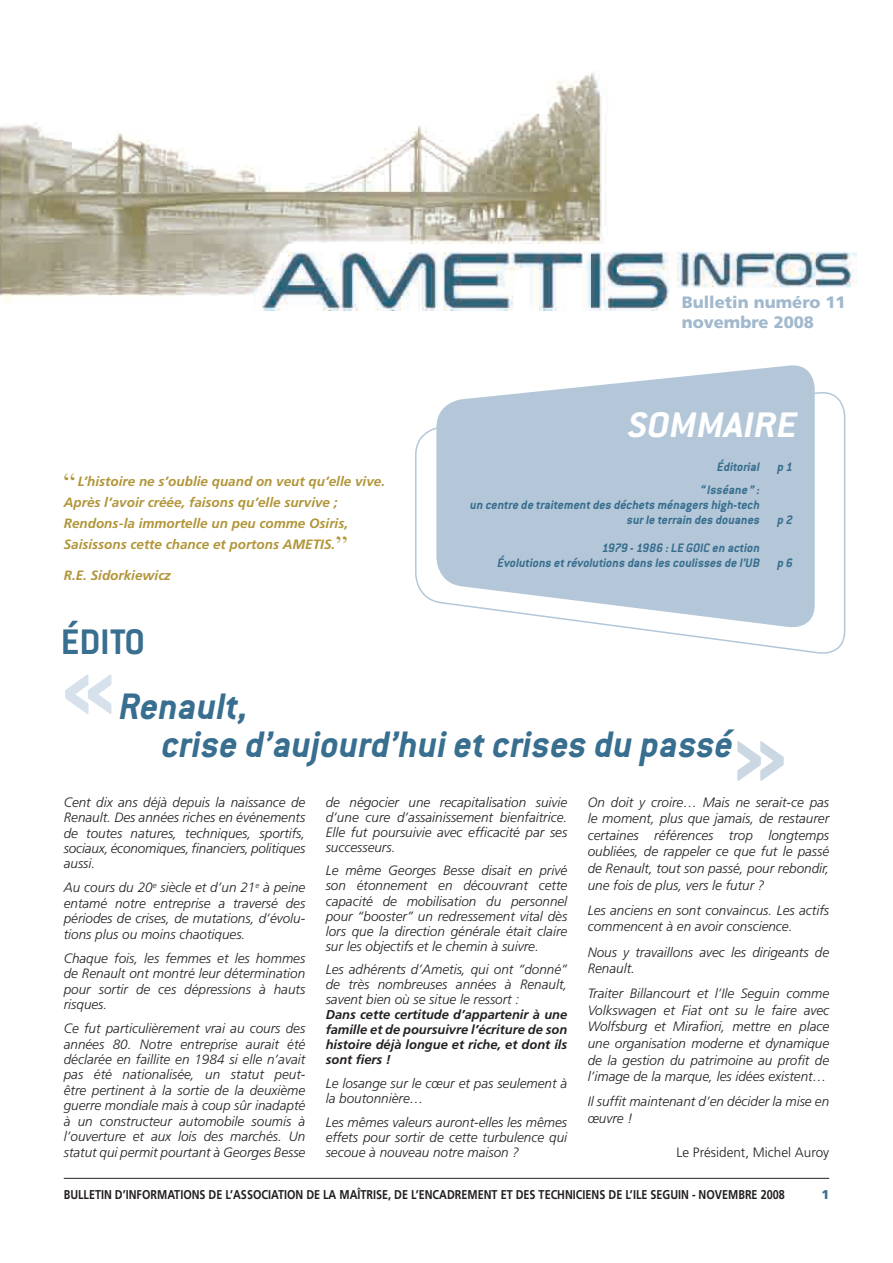
<style>
.page{position:relative;width:893px;height:1263px;background:#fff}
.page>*{position:absolute;margin:0;border:0;box-sizing:border-box;transform-origin:0 0}
.t1{font:700 99.3px "Conduit ITC";color:#d6e1eb}
.t2{font:700 99.3px "Conduit ITC";color:#cbd8e4}
.t3{font:italic 700 40.5px/37.5px "Conduit ITC";color:#386e8f}
.t4{font:italic 700 39px "Conduit ITC";color:#fff;scale:1.1 1}
.t5{font:700 39px "Conduit ITC";letter-spacing:-.005em;color:#386e8f}
.t6{font:900 16.5px/19.8px "Frutiger";color:#a1b8cd}
.t7{font:italic 300 13.5px/15.5px "Frutiger";color:#231f20;text-align:justify}
.t8{font:italic 700 13.5px/21px "Frutiger";color:#b19539}
.t9{font:italic 700 13.5px/15px "Conduit ITC";color:#386e8f}
.t10{font:300 13.5px "Frutiger";color:#231f20}
.t11{font:italic 700 12.9px/15px "Frutiger";color:#231f20;text-align:justify}
.t12{font:700 12.75px "Frutiger";color:#231f20;scale:.85 1}
.t13{font:900 12.75px "Frutiger";color:#386e8f}
.s1{font-family:"Times";font-weight:400;font-style:normal;font-size:27px}
</style>
<div class="page">
<hr style="left:64px;top:1178px;width:765px;height:1px;background:#231f20">
<img style="left:0;top:73px;width:857px;height:237px">
<svg style="left:415px;top:392px;width:431px;height:262px"></svg>
<svg style="left:436px;top:365px;width:379px;height:265px;fill:#b4c7d8"></svg>
<p class="t8" style="left:64px;top:471px;width:323px"><span class="s1">“</span> L’histoire ne s’oublie quand on veut qu’elle vive.<br>Après l’avoir créée, faisons qu’elle survive ; Rendons-la immortelle un peu comme Osiris, Saisissons cette chance et portons AMETIS.<span class="s1">”</span></p>
<p class="t8" style="left:64px;top:564px;width:109px">R.E. Sidorkiewicz</p>
<p class="t6" style="left:682px;top:292px;width:165px">Bulletin numéro 11 novembre 2008</p>
<h3 class="t4" style="left:626px;top:402px;width:162px">SOMMAIRE</h3>
<p class="t9" style="left:700px;top:454px;width:96px;line-height:23.5px;text-indent:16px">Éditorial p 1 “Isséane ”:</p>
<p class="t9" style="left:626px;top:497px;width:170px;text-indent:-157px">un centre de traitementdes déchets ménagers high-tech surle terrain des douanes p 2</p>
<p class="t9" style="left:497px;top:540px;width:300px;text-indent:105px">1979 -1986 :le GOIC en action<br>Évolutions etrévolutions dans les coulisses de l’UB p 6</p>
<h3 class="t5" style="left:61px;top:619px;width:86px">ÉDITO</h3>
<h1 class="t1" style="left:60px;top:633px;width:58px">«</h1>
<h2 class="t3" style="left:160px;top:687px;width:581px;text-indent:-43px">Renault,<br>crise d’aujourd’huietcrises du passé</h2>
<h1 class="t2" style="left:788px;top:822px;width:58px;rotate:-180deg">«</h1>
<p class="t7" style="left:64px;top:794px;width:243px">Cent dix ans déjà depuis la naissance de Renault. Des années riches en événements de toutes natures, techniques, sportifs, sociaux, économiques, financiers, politiques aussi.</p>
<p class="t7" style="left:64px;top:880px;width:243px">Au cours du 20<sup>e</sup> siècle et d’un 21<sup>e</sup> à peine entamé notre entreprise a traversé des périodes de crises, de mutations, d’évolu&shy;tions plus ou moins chaotiques.</p>
<p class="t7" style="left:64px;top:950px;width:243px">Chaque fois, les femmes et les hommes de Renault ont montré leur détermination pour sortir de ces dépressions à hauts risques.</p>
<p class="t7" style="left:64px;top:1020px;width:243px">Ce fut particulièrement vrai au cours des années 80. Notre entreprise aurait été déclarée en faillite en 1984 si elle n’avait pas été nationalisée, un statut peut&shy;être pertinent à la sortie de la deuxième guerre mondiale mais à coup sûr inadapté à un constructeur automobile soumis à l’ouverture et aux lois des marchés. Un statut qui permit pourtant à Georges Besse</p>
<p class="t7" style="left:326px;top:794px;width:243px;line-height:15px">de négocier une recapitalisation suivie d’une cure d’assainissement bienfaitrice.<br>Elle fut poursuivie avec efficacité par ses successeurs.</p>
<p class="t7" style="left:326px;top:863px;width:243px;line-height:15px">Le même Georges Besse disait en privé son étonnement en découvrant cette capacité de mobilisation du personnel pour “booster” un redressement vital dès lors que la direction générale était claire sur les objectifs et le chemin à suivre.</p>
<p class="t7" style="left:326px;top:962px;width:243px;line-height:15px">Les adhérents d’Ametis, qui ont “donné” de très nombreuses années à Renault, savent bien où se situe le ressort :</p>
<p class="t11" style="left:326px;top:1007px;width:243px">Dans cette certitude d’appartenir à une famille et de poursuivre l’écriture de son histoire déjà longue et riche, et dont ils sont fiers !</p>
<p class="t7" style="left:326px;top:1076px;width:243px;line-height:15px">Le losange sur le cœur et pas seulement à la boutonnière…</p>
<p class="t7" style="left:326px;top:1114px;width:243px;line-height:15px">Les mêmes valeurs auront-elles les mêmes effets pour sortir de cette turbulence qui secoue à nouveau notre maison ?</p>
<p class="t7" style="left:588px;top:794px;width:243px;line-height:16.6px">On doit y croire… Mais ne serait-ce pas le moment, plus que jamais, de restaurer certaines références trop longtemps oubliées, de rappeler ce que fut le passé de Renault, tout son passé, pour rebondir, une fois de plus, vers le futur ?</p>
<p class="t7" style="left:588px;top:902px;width:243px;line-height:16.6px">Les anciens en sont convaincus. Les actifs commencent à en avoir conscience.</p>
<p class="t7" style="left:588px;top:943px;width:243px;line-height:16.6px">Nous y travaillons avec les dirigeants de<br>Renault.</p>
<p class="t7" style="left:588px;top:985px;width:243px;line-height:16.6px">Traiter Billancourt et l’Ile Seguin comme Volkswagen et Fiat ont su le faire avec Wolfsburg et Mirafiori, mettre en place une organisation moderne et dynamique de la gestion du patrimoine au profit de l’image de la marque, les idées existent…</p>
<p class="t7" style="left:588px;top:1093px;width:243px;line-height:16.6px">Il suffit maintenant d’en décider la mise en œuvre !</p>
<p class="t10" style="left:676px;top:1144px;width:154px">Le Président, Michel Auroy</p>
<p class="t12" style="left:64px;top:1187px;width:850px">BULLETIN D’INFORMATIONS DE L’ASSOCIATION DE LA MAÎTRISE, DE L’ENCADREMENT ET DES TECHNICIENS DE L’ILE SEGUIN - NOVEMBRE 2008</p>
<p class="t13" style="left:821px;top:1187px;width:9px">1</p>
</div>
